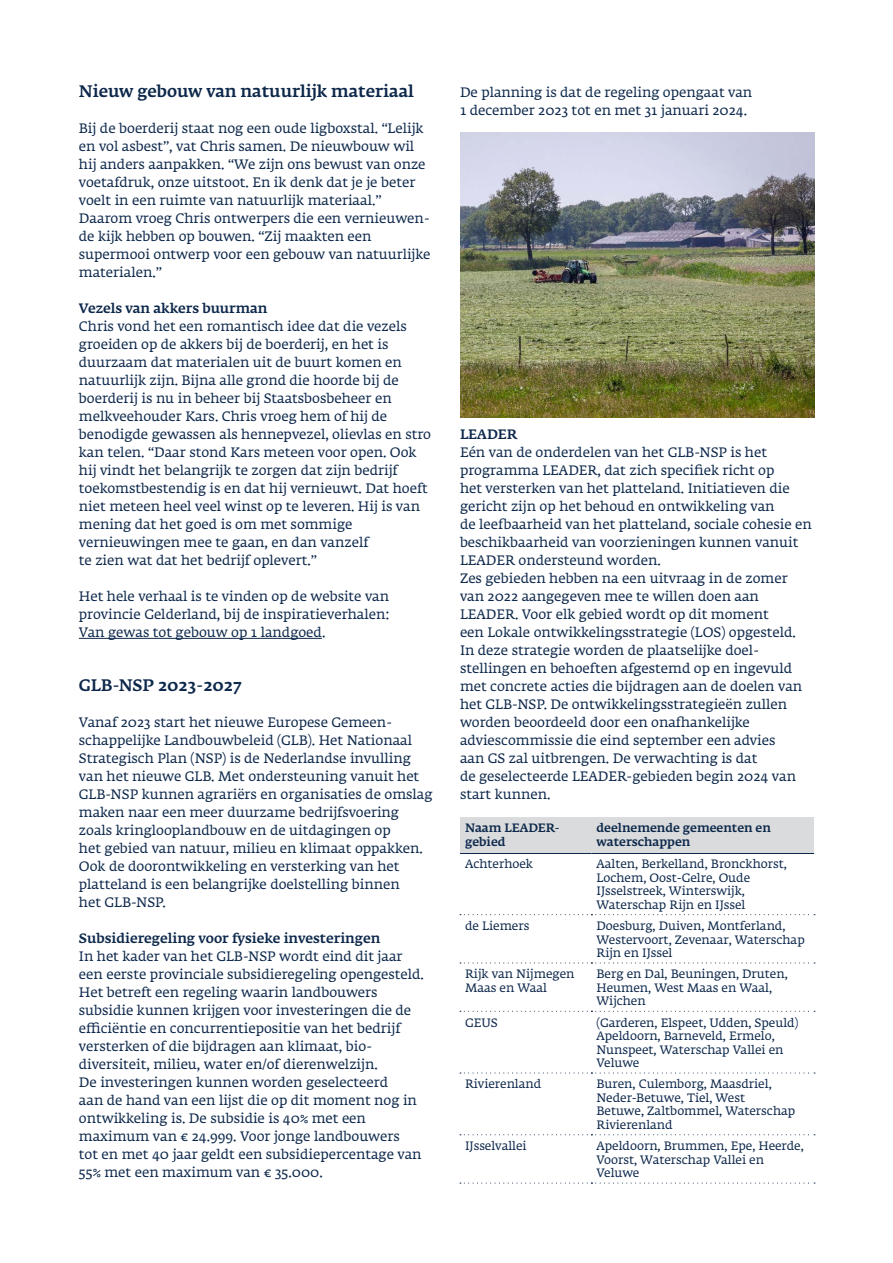
<style>
.page{position:relative;width:893px;height:1263px;background:#fff}
.page>*{position:absolute;margin:0;border:0;box-sizing:border-box;transform-origin:0 0}
._07_Kop_4__Paragraaf{font:500 16.5px "Fedra Serif A Std";color:#0d284b}
._12_Broodtekst{font:13.5px/18px "Fedra Serif A Std";color:#0d284b}
._08_Kop_5__Alineakop{font:500 13.5px "Fedra Serif A Std";color:#0d284b}
._34_Tabel_broodtekst{font:12px/13.5px "Fedra Serif A Std";color:#0d284b}
._32_Tabel_kop{font:500 12px/13.5px "Fedra Serif A Std";color:#0d284b}
</style>
<div class="page">
<hr style="left:79px;top:638px;width:243px;height:1px;background:#0d284b">
<div style="left:460px;top:817px;width:354px;height:36px;background:#dadbdc"></div>
<hr style="left:460px;top:853px;width:131px;height:1px;background:#0d284b">
<hr style="left:591px;top:853px;width:223px;height:1px;background:#0d284b">
<svg style="left:460px;top:914px;width:355px;height:1px"></svg>
<svg style="left:460px;top:962px;width:355px;height:1px"></svg>
<svg style="left:460px;top:1011px;width:355px;height:1px"></svg>
<svg style="left:460px;top:1073px;width:355px;height:1px"></svg>
<svg style="left:460px;top:1134px;width:355px;height:1px"></svg>
<svg style="left:460px;top:1183px;width:355px;height:1px"></svg>
<img style="left:460px;top:132px;width:354px;height:286px">
<p class="_07_Kop_4__Paragraaf" style="left:79px;top:80px;width:336px">Nieuw gebouw van natuurlijk materiaal</p>
<p class="_12_Broodtekst" style="left:79px;top:120px;width:353px">Bij de boerderij staat nog een oude ligboxstal. “Lelijk en vol asbest”, vat Chris samen. De nieuwbouw wil hij anders aanpakken. “We zijn ons bewust van onze voetafdruk, onze uitstoot. En ik denk dat je je beter voelt in een ruimte van natuurlijk materiaal.” Daarom vroeg Chris ontwerpers die een vernieuwen‑ de kijk hebben op bouwen. “Zij maakten een supermooi ontwerp voor een gebouw van natuurlijke materialen.”</p>
<p class="_08_Kop_5__Alineakop" style="left:79px;top:299px;width:190px">Vezels van akkers buurman</p>
<p class="_12_Broodtekst" style="left:79px;top:318px;width:354px">Chris vond het een romantisch idee dat die vezels groeiden op de akkers bij de boerderij, en het is duurzaam dat materialen uit de buurt komen en natuurlijk zijn. Bijna alle grond die hoorde bij de boerderij is nu in beheer bij Staatsbosbeheer en melkveehouder Kars. Chris vroeg hem of hij de benodigde gewassen als hennepvezel, olievlas en stro kan telen. “Daar stond Kars meteen voor open. Ook hij vindt het belangrijk te zorgen dat zijn bedrijf toekomstbestendig is en dat hij vernieuwt. Dat hoeft niet meteen heel veel winst op te leveren. Hij is van mening dat het goed is om met sommige vernieuwingen mee te gaan, en dan vanzelf<br>te zien wat dat het bedrijf oplevert.”</p>
<p class="_12_Broodtekst" style="left:79px;top:588px;width:312px;text-align:justify">Het hele verhaal is te vinden op de website van provincie Gelderland, bij de inspiratieverhalen:<br>Van gewas tot gebouw op 1 landgoed.</p>
<p class="_07_Kop_4__Paragraaf" style="left:79px;top:674px;width:164px">GLB-NSP 2023-2027</p>
<p class="_12_Broodtekst" style="left:79px;top:714px;width:355px">Vanaf 2023 start het nieuwe Europese Gemeen&shy;schappelijke Landbouwbeleid (GLB). Het Nationaal Strategisch Plan (NSP) is de Nederlandse invulling van het nieuwe GLB. Met ondersteuning vanuit het GLB-NSP kunnen agrariërs en organisaties de omslag maken naar een meer duurzame bedrijfsvoering zoals kringlooplandbouw en de uitdagingen op<br>het gebied van natuur, milieu en klimaat oppakken.<br>Ook de doorontwikkeling en versterking van het platteland is een belangrijke doelstelling binnen<br>het GLB-NSP.</p>
<p class="_08_Kop_5__Alineakop" style="left:79px;top:929px;width:303px">Subsidieregeling voor fysieke investeringen</p>
<p class="_12_Broodtekst" style="left:79px;top:948px;width:346px">In het kader van het GLB-NSP wordt eind dit jaar een eerste provinciale subsidieregeling opengesteld.<br>Het betreft een regeling waarin landbouwers subsidie kunnen krijgen voor investeringen die de efficiëntie en concurrentiepositie van het bedrijf versterken of die bijdragen aan klimaat, bio‑ diversiteit, milieu, water en/of dierenwelzijn.</p>
<p class="_12_Broodtekst" style="left:79px;top:1074px;width:344px">De investeringen kunnen worden geselecteerd<br>aan de hand van een lijst die op dit moment nog in ontwikkeling is. De subsidie is 40% met een maximum van € 24.999. Voor jonge landbouwers tot en met 40 jaar geldt een subsidiepercentage van 55% met een maximum van € 35.000.</p>
<p class="_12_Broodtekst" style="left:460px;top:84px;width:294px">De planning is dat de regeling opengaat van<br>1 december 2023 tot en met 31 januari 2024.</p>
<p class="_08_Kop_5__Alineakop" style="left:460px;top:425px;width:59px">LEADER</p>
<p class="_12_Broodtekst" style="left:460px;top:444px;width:353px">Eén van de onderdelen van het GLB-NSP is het programma LEADER, dat zich specifiek richt op<br>het versterken van het platteland. Initiatieven die gericht zijn op het behoud en ontwikkeling van<br>de leefbaarheid van het platteland, sociale cohesie en beschikbaarheid van voorzieningen kunnen vanuit LEADER ondersteund worden.</p>
<p class="_12_Broodtekst" style="left:460px;top:570px;width:344px">Zes gebieden hebben na een uitvraag in de zomer van 2022 aangegeven mee te willen doen aan LEADER. Voor elk gebied wordt op dit moment<br>een Lokale ontwikkelingsstrategie (LOS) opgesteld.<br>In deze strategie worden de plaatselijke doel&shy;stellingen en behoeften afgestemd op en ingevuld met concrete acties die bijdragen aan de doelen van het GLB-NSP. De ontwikkelingsstrategieën zullen worden beoordeeld door een onafhankelijke adviescommissie die eind september een advies aan GS zal uitbrengen. De verwachting is dat<br>de geselecteerde LEADER- gebieden begin 2024 van start kunnen.</p>
<p class="_32_Tabel_kop" style="left:465px;top:822px;width:96px">Naam LEADER&shy;gebied</p>
<p class="_32_Tabel_kop" style="left:596px;top:822px;width:176px">deelnemende gemeenten en waterschappen</p>
<p class="_34_Tabel_broodtekst" style="left:465px;top:858px;width:70px">Achterhoek</p>
<p class="_34_Tabel_broodtekst" style="left:596px;top:858px;width:192px">Aalten, Berkelland, Bronckhorst,<br>Lochem, Oost- Gelre, Oude<br>IJsselstreek, Winterswijk,<br>Waterschap Rijn en IJssel</p>
<p class="_34_Tabel_broodtekst" style="left:465px;top:920px;width:66px">de Liemers</p>
<p class="_34_Tabel_broodtekst" style="left:596px;top:920px;width:210px">Doesburg, Duiven, Montferland,<br>Westervoort, Zevenaar, Waterschap<br>Rijn en IJssel</p>
<p class="_34_Tabel_broodtekst" style="left:465px;top:968px;width:111px">Rijk van Nijmegen<br>Maas en Waal</p>
<p class="_34_Tabel_broodtekst" style="left:596px;top:968px;width:193px">Berg en Dal, Beuningen, Druten,<br>Heumen, West Maas en Waal,<br>Wijchen</p>
<p class="_34_Tabel_broodtekst" style="left:465px;top:1016px;width:34px">GEUS</p>
<p class="_34_Tabel_broodtekst" style="left:596px;top:1016px;width:203px">(Garderen, Elspeet, Udden, Speuld)<br>Apeldoorn, Barneveld, Ermelo,<br>Nunspeet, Waterschap Vallei en<br>Veluwe</p>
<p class="_34_Tabel_broodtekst" style="left:465px;top:1078px;width:78px">Rivierenland</p>
<p class="_34_Tabel_broodtekst" style="left:596px;top:1078px;width:200px">Buren, Culemborg, Maasdriel,<br>Neder-Betuwe, Tiel, West<br>Betuwe, Zaltbommel, Waterschap<br>Rivierenland</p>
<p class="_34_Tabel_broodtekst" style="left:465px;top:1140px;width:63px">IJsselvallei</p>
<p class="_34_Tabel_broodtekst" style="left:596px;top:1140px;width:209px">Apeldoorn, Brummen, Epe, Heerde,<br>Voorst, Waterschap Vallei en<br>Veluwe</p>
</div>
